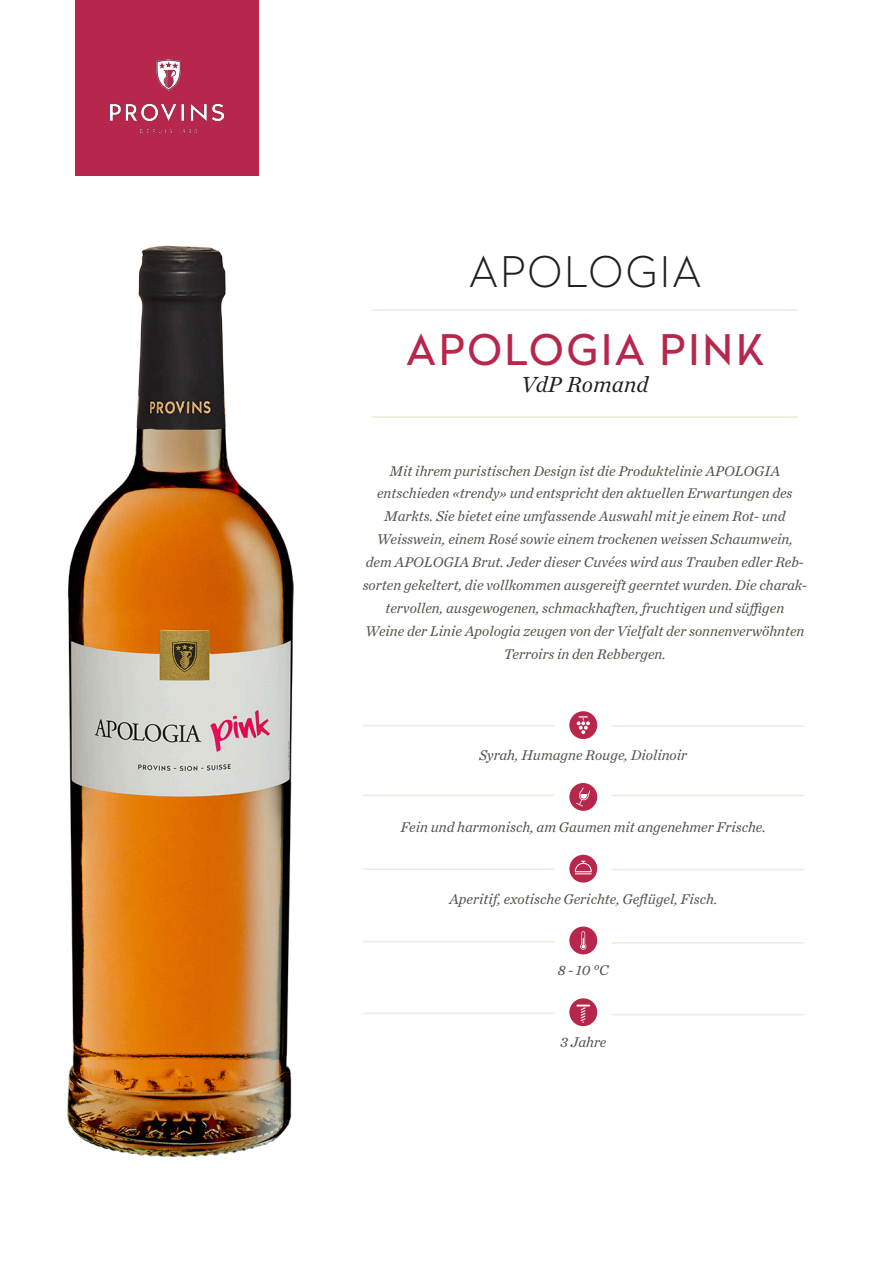
<style>
.page{position:relative;width:893px;height:1263px;background:#fff}
.page>*{position:absolute;margin:0;border:0;box-sizing:border-box;transform-origin:0 0}
.t1{font:42px "Radikal";letter-spacing:.07em;color:#b6274b}
.t2{font:100 42px "Radikal";letter-spacing:.07em;color:#231f20}
.t3{font:italic 22.95px "Chronicle Text G1";letter-spacing:.01em;color:#231f20}
.t4{font:italic 14.7px/23px "Chronicle Text G1";color:#525045;text-align:center}
</style>
<div class="page">
<hr style="left:363px;top:725px;width:192px;height:1px;background:#f1ece2">
<hr style="left:612px;top:725px;width:192px;height:2px;background:#f1ece2">
<div style="left:569px;top:711px;width:28px;height:28px;background:#b6274b;border-radius:50%"></div>
<svg style="left:577px;top:716px;width:13px;height:18px"></svg>
<div style="left:569px;top:783px;width:28px;height:28px;background:#b6274b;border-radius:50%"></div>
<svg style="left:576px;top:787px;width:14px;height:19px"></svg>
<hr style="left:363px;top:795px;width:192px;height:1px;background:#f1ece2">
<hr style="left:612px;top:795px;width:192px;height:1px;background:#f1ece2">
<div style="left:569px;top:855px;width:28px;height:28px;background:#b6274b;border-radius:50%"></div>
<svg style="left:575px;top:861px;width:17px;height:13px"></svg>
<hr style="left:363px;top:868px;width:192px;height:2px;background:#f1ece2">
<hr style="left:612px;top:869px;width:192px;height:1px;background:#f1ece2">
<hr style="left:363px;top:941px;width:192px;height:1px;background:#f1ece2">
<hr style="left:612px;top:942px;width:192px;height:2px;background:#f1ece2">
<div style="left:569px;top:926px;width:28px;height:28px;background:#b6274b;border-radius:50%"></div>
<svg style="left:580px;top:931px;width:6px;height:19px"></svg>
<hr style="left:363px;top:1012px;width:192px;height:2px;background:#f1ece2">
<hr style="left:612px;top:1014px;width:192px;height:1px;background:#f1ece2">
<div style="left:569px;top:998px;width:28px;height:28px;background:#b6274b;border-radius:50%"></div>
<svg style="left:576px;top:1005px;width:14px;height:18px"></svg>
<hr style="left:372px;top:309px;width:425px;height:2px;background:#f1ece2">
<hr style="left:372px;top:416px;width:425px;height:2px;background:#f1ece2">
<img style="left:67px;top:246px;width:227px;height:912px">
<div style="left:75px;top:0;width:184px;height:176px;background:#b6274b"></div>
<img style="left:110px;top:59px;width:114px;height:73px">
<h1 class="t2" style="left:469px;top:243px;width:233px">APOLOGIA</h1>
<h1 class="t1" style="left:406px;top:320px;width:359px">APOLOGIA PINK</h1>
<h2 class="t3" style="left:521px;top:367px;width:129px">VdP Romand</h2>
<p class="t4" style="left:363px;top:458px;width:446px">Mit ihrem puristischen Design ist die Produktelinie APOLOGIA entschieden «trendy» und entspricht den aktuellen Erwartungen des Markts. Sie bietet eine umfassende Auswahl mit je einem Rot- und Weisswein, einem Rosé sowie einem trockenen weissen Schaumwein, dem APOLOGIA Brut. Jeder dieser Cuvées wird aus Trauben edler Reb&shy;sorten gekeltert, die vollkommen ausgereift geerntet wurden. Die charak&shy;tervollen, ausgewogenen, schmackhaften, fruchtigen und süffigen<br>Weine der Linie Apologia zeugen von der Vielfalt der sonnenverwöhnten Terroirs in den Rebbergen.</p>
<p class="t4" style="left:479px;top:743px;width:210px">Syrah, Humagne Rouge, Diolinoir</p>
<p class="t4" style="left:401px;top:814px;width:367px">Fein und harmonisch, am Gaumen mit angenehmer Frische.</p>
<p class="t4" style="left:449px;top:886px;width:270px">Aperitif, exotische Gerichte, Geflügel, Fisch.</p>
<p class="t4" style="left:558px;top:958px;width:52px">8 - 10 °C</p>
<p class="t4" style="left:560px;top:1030px;width:48px">3 Jahre</p>
</div>
